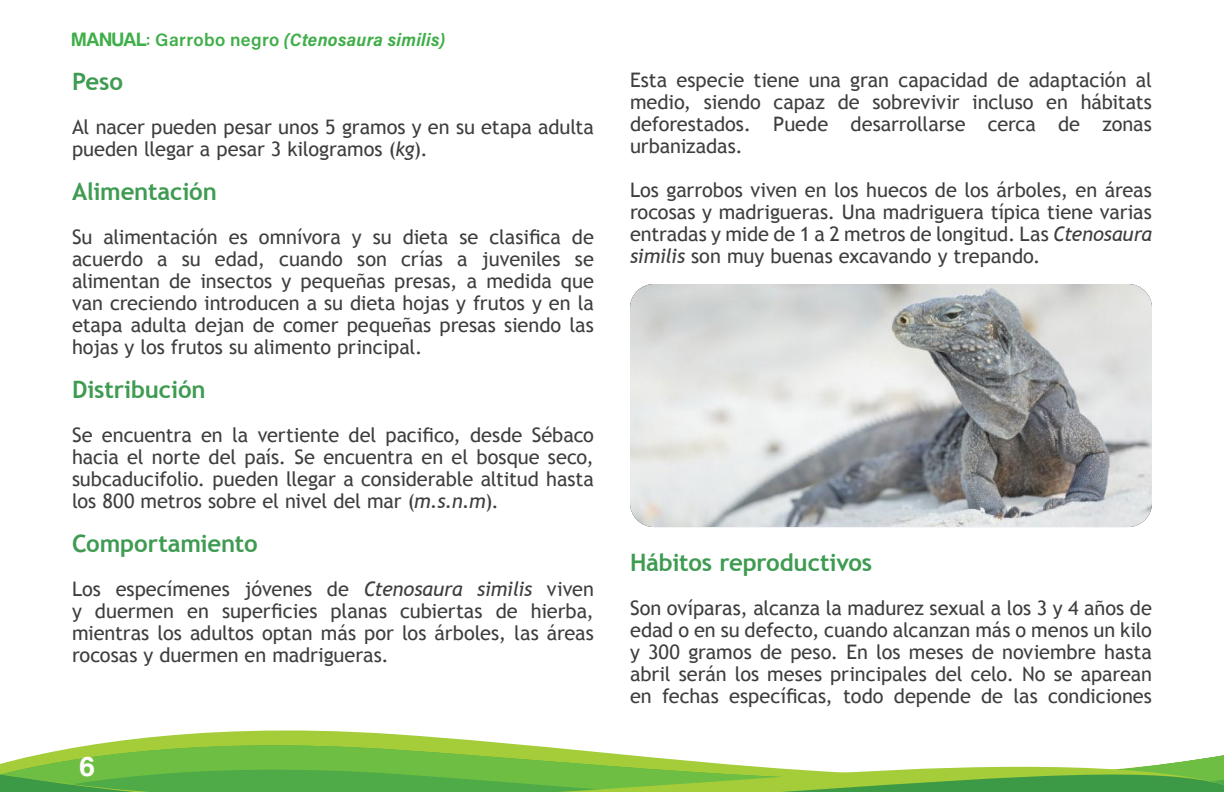
<style>
.page{position:relative;width:1224px;height:792px;background:#fff}
.page>*{position:absolute;margin:0;border:0;box-sizing:border-box;transform-origin:0 0}
.t1{font:28px "Harabara";color:#fff}
._02-vineta-Subtitulo{font:700 24px "Trebuchet MS";letter-spacing:-.005em;color:#3e9b51}
._01-txt-general{font:20px/22px "Trebuchet MS";letter-spacing:-.005em;color:#3e3e3f;text-align:justify}
.t2{font:18px "Acumin Variable Concept";letter-spacing:.055em;color:#40ae49}
.s1{font-family:"Harabara";font-size:20px}
.s2{font-style:italic}
</style>
<div class="page">
<svg style="left:175px;top:730px;width:230px;height:5px"></svg>
<svg style="left:12px;top:735px;width:1212px;height:26px"></svg>
<svg style="left:0;top:761px;width:1224px;height:31px;background:#78bc52"></svg>
<img style="left:630px;top:284px;width:522px;height:243px">
<p class="t2" style="left:72px;top:28px;width:374px"><span class="s1">MANUAL:</span> Garrobo negro (Ctenosaura similis)</p>
<p class="_02-vineta-Subtitulo" style="left:72px;top:66px;width:53px">Peso</p>
<p class="_01-txt-general" style="left:72px;top:116px;width:523px">Al nacer pueden pesar unos 5 gramos y en su etapa adulta pueden llegar a pesar 3 kilogramos (<span class="s2">kg</span>).</p>
<p class="_02-vineta-Subtitulo" style="left:72px;top:176px;width:146px">Alimentación</p>
<p class="_01-txt-general" style="left:72px;top:226px;width:523px">Su alimentación es omnívora y su dieta se clasifica de acuerdo a su edad, cuando son crías a juveniles se alimentan de insectos y pequeñas presas, a medida que van creciendo introducen a su dieta hojas y frutos y en la etapa adulta dejan de comer pequeñas presas siendo las hojas y los frutos su alimento principal.</p>
<p class="_02-vineta-Subtitulo" style="left:72px;top:374px;width:135px">Distribución</p>
<p class="_01-txt-general" style="left:72px;top:424px;width:523px">Se encuentra en la vertiente del pacifico, desde Sébaco hacia el norte del país. Se encuentra en el bosque seco, subcaducifolio. pueden llegar a considerable altitud hasta los 800 metros sobre el nivel del mar (<span class="s2">m.s.n.m</span>).</p>
<p class="_02-vineta-Subtitulo" style="left:72px;top:528px;width:187px">Comportamiento</p>
<p class="_01-txt-general" style="left:72px;top:578px;width:524px">Los especímenes jóvenes de <span class="s2">Ctenosaura similis</span> viven y duermen en superficies planas cubiertas de hierba, mientras los adultos optan más por los árboles, las áreas rocosas y duermen en madrigueras.</p>
<h1 class="t1" style="left:81px;top:752px;width:16px">6</h1>
<p class="_01-txt-general" style="left:630px;top:69px;width:523px">Esta especie tiene una gran capacidad de adaptación al medio, siendo capaz de sobrevivir incluso en hábitats deforestados. Puede desarrollarse cerca de zonas urbanizadas.</p>
<p class="_01-txt-general" style="left:630px;top:179px;width:524px">Los garrobos viven en los huecos de los árboles, en áreas rocosas y madrigueras. Una madriguera típica tiene varias entradas y mide de 1 a 2 metros de longitud. Las <span class="s2">Ctenosaura similis</span> son muy buenas excavando y trepando.</p>
<p class="_02-vineta-Subtitulo" style="left:630px;top:547px;width:244px">Hábitos reproductivos</p>
<p class="_01-txt-general" style="left:630px;top:597px;width:523px">Son ovíparas, alcanza la madurez sexual a los 3 y 4 años de edad o en su defecto, cuando alcanzan más o menos un kilo y 300 gramos de peso. En los meses de noviembre hasta abril serán los meses principales del celo. No se aparean en fechas específicas, todo depende de las condiciones</p>
</div>
